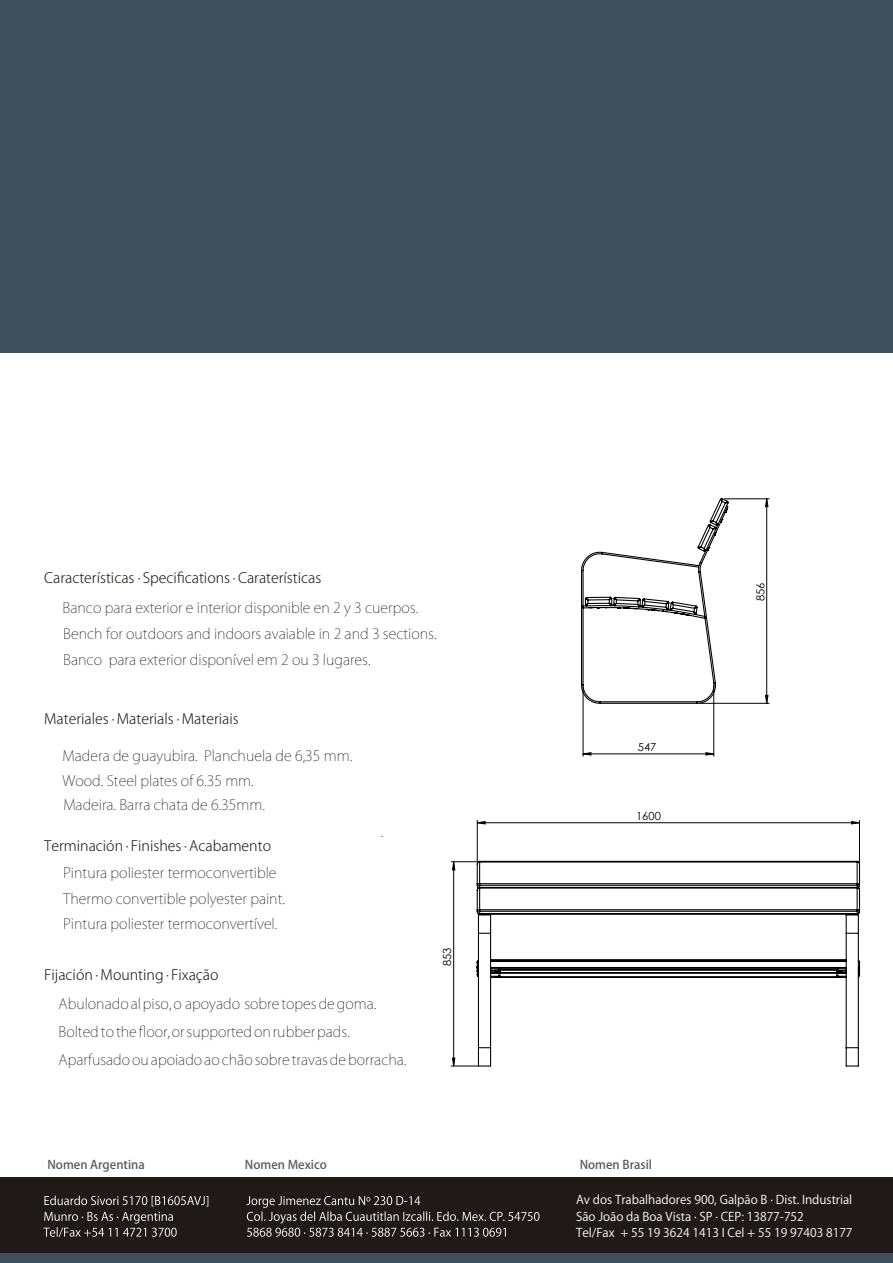
<style>
.page{position:relative;width:893px;height:1263px;background:#fff}
.page>*{position:absolute;margin:0;border:0;box-sizing:border-box;transform-origin:0 0}
.t1{font:200 14.25px/27.9px "Koz Go Pro";color:#1f1a17}
.t2{font:300 14.25px "Koz Go Pro";color:#1f1a17}
.t3{font:12px/16.2px "Koz Go Pro";color:#fcfcfc}
.t4{font:500 12px "Koz Go Pro";color:#5a5a5f}
.t5{font:11.1px "Century Gothic";color:#000}
</style>
<div class="page">
<div style="left:0;top:1177px;width:893px;height:76px;background:#1f1a17"></div>
<svg style="left:246px;top:1196px;width:293px;height:41px"></svg>
<svg style="left:43px;top:1196px;width:165px;height:41px"></svg>
<hr style="left:477px;top:820px;width:1px;height:42px;background:#000">
<hr style="left:859px;top:820px;width:1px;height:42px;background:#000">
<hr style="left:724px;top:498px;width:45px;height:1px;background:#000">
<hr style="left:700px;top:703px;width:69px;height:1px;background:#000">
<hr style="left:583px;top:687px;width:1px;height:69px;background:#000">
<hr style="left:713px;top:685px;width:1px;height:71px;background:#000">
<svg style="left:476px;top:821px;width:383px;height:4px"></svg>
<svg style="left:765px;top:498px;width:4px;height:206px"></svg>
<svg style="left:451px;top:861px;width:25px;height:206px"></svg>
<svg style="left:582px;top:752px;width:133px;height:4px"></svg>
<svg style="left:581px;top:498px;width:148px;height:206px"></svg>
<svg style="left:476px;top:860px;width:385px;height:207px"></svg>
<div style="left:0;top:0;width:893px;height:353px;background:#3d4f5d"></div>
<div style="left:0;top:1253px;width:893px;height:10px;background:#3d4f5d"></div>
<p class="t2" style="left:44px;top:568px;width:279px">Características · Specifications · Caraterísticas</p>
<p class="t1" style="left:63px;top:594px;width:375px;line-height:26.4px">Banco para exterior e interior disponible en 2 y 3 cuerpos.<br>Bench for outdoors and indoors avaiable in 2 and 3 sections.<br>Banco para exterior disponível em 2 ou 3 lugares.</p>
<p class="t2" style="left:44px;top:709px;width:196px">Materiales · Materials · Materiais</p>
<p class="t1" style="left:63px;top:742px;width:291px">Madera de guayubira. Planchuela de 6,35 mm.</p>
<p class="t1" style="left:63px;top:766px;width:193px">Wood. Steel plates of 6.35 mm.</p>
<p class="t1" style="left:63px;top:791px;width:203px">Madeira. Barra chata de 6.35mm.</p>
<p class="t2" style="left:44px;top:837px;width:228px">Terminación · Finishes · Acabamento</p>
<p class="t1" style="left:63px;top:859px;width:215px">Pintura poliester termoconvertible</p>
<p class="t1" style="left:63px;top:909px;width:216px">Pintura poliester termoconvertível.</p>
<p class="t1" style="left:63px;top:884px;width:223px">Thermo convertible polyester paint.</p>
<p class="t2" style="left:44px;top:966px;width:176px">Fijación · Mounting · Fixação</p>
<p class="t1" style="left:381px;top:818px;width:4px">.</p>
<p class="t1" style="left:59px;top:990px;width:349px">Abulonado al piso, o apoyado sobre topes de goma.<br>Bolted to the floor, or supported on rubber pads.<br>Aparfusado ou apoiado ao chão sobre travas de borracha.</p>
<p class="t5" style="left:439px;top:966px;width:20px;rotate:-90deg">853</p>
<p class="t5" style="left:638px;top:740px;width:20px">547</p>
<p class="t5" style="left:636px;top:808px;width:26px">1600</p>
<p class="t4" style="left:47px;top:1157px;width:99px">Nomen Argentina</p>
<p class="t4" style="left:245px;top:1157px;width:83px">Nomen Mexico</p>
<p class="t4" style="left:580px;top:1157px;width:74px">Nomen Brasil</p>
<p class="t5" style="left:753px;top:601px;width:20px;rotate:-90deg">856</p>
<p class="t3" style="left:576px;top:1192px;width:278px">Av dos Trabalhadores 900, Galpão B · Dist. Industrial<br>São João da Boa Vista · SP · CEP: 13877-752<br>Tel/Fax + 55 19 3624 1413 I Cel + 55 19 97403 8177</p>
</div>
